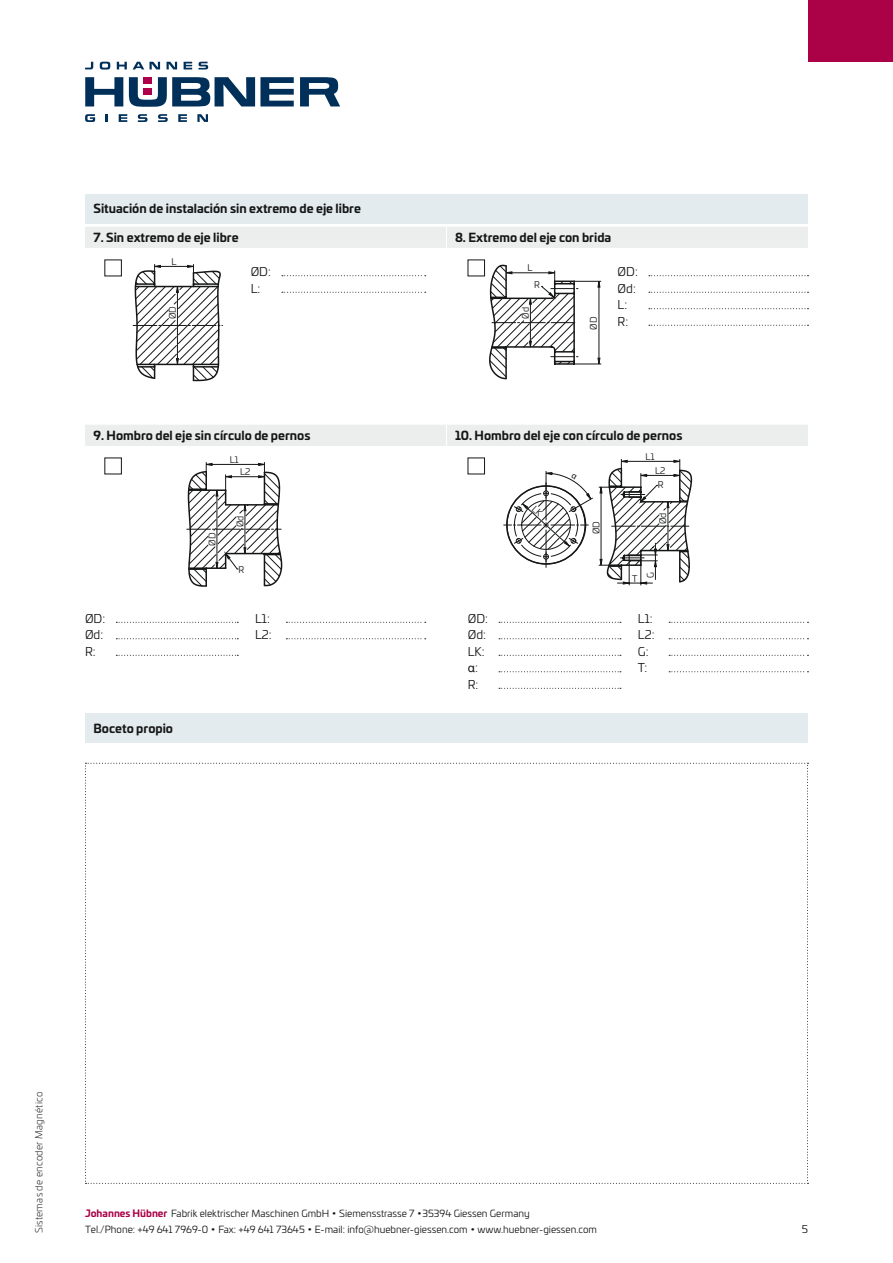
<style>
.page{position:relative;width:893px;height:1263px;background:#fff}
.page>*{position:absolute;margin:0;border:0;box-sizing:border-box;transform-origin:0 0}
.t1{font:700 12px "Univia Pro";color:#151616}
.t2{font:12px/16.5px "Univia Pro";color:#151616}
.t3{font:12px "Helvetica";color:#151616}
.t4{font:10.5px "Univia Pro";color:#151616}
.t5{font:9.75px "Univia Pro";color:#151616}
.t6{font:300 9.75px "Univia Pro";letter-spacing:.025em;color:#151616}
.t7{font:9px "Univia Pro";color:#151616}
.s1{font-family:"Univia Pro"}
.s2{font-weight:700;color:#aa0147}
</style>
<div class="page">
<svg style="left:85px;top:77px;width:38px;height:29px"></svg>
<svg style="left:300px;top:77px;width:40px;height:29px"></svg>
<svg style="left:129px;top:77px;width:165px;height:30px"></svg>
<svg style="left:100px;top:62px;width:10px;height:8px"></svg>
<svg style="left:117px;top:62px;width:10px;height:7px"></svg>
<svg style="left:133px;top:62px;width:27px;height:7px"></svg>
<svg style="left:167px;top:62px;width:10px;height:7px"></svg>
<svg style="left:184px;top:62px;width:8px;height:7px"></svg>
<svg style="left:199px;top:62px;width:9px;height:8px"></svg>
<svg style="left:85px;top:62px;width:8px;height:7px"></svg>
<div style="left:143px;top:77px;width:9px;height:7px;background:#ae004a"></div>
<div style="left:143px;top:88px;width:9px;height:7px;background:#ae004a"></div>
<svg style="left:158px;top:114px;width:10px;height:8px"></svg>
<svg style="left:138px;top:114px;width:9px;height:8px"></svg>
<svg style="left:119px;top:114px;width:8px;height:8px"></svg>
<svg style="left:178px;top:114px;width:9px;height:8px"></svg>
<svg style="left:197px;top:114px;width:11px;height:8px"></svg>
<svg style="left:106px;top:114px;width:2px;height:8px"></svg>
<svg style="left:85px;top:114px;width:10px;height:8px"></svg>
<div style="left:808px;top:0;width:85px;height:62px;background:#aa0147"></div>
<div style="left:85px;top:194px;width:723px;height:29px;background:#e4ebef"></div>
<div style="left:85px;top:227px;width:723px;height:21px;background:#eceded"></div>
<div style="left:85px;top:425px;width:723px;height:21px;background:#eceded"></div>
<div style="left:468px;top:260px;width:17px;height:16px;border:1px solid #151616"></div>
<div style="left:468px;top:458px;width:17px;height:16px;border:1px solid #151616"></div>
<svg style="left:282px;top:275px;width:144px;height:1px"></svg>
<svg style="left:116px;top:622px;width:122px;height:1px"></svg>
<svg style="left:499px;top:622px;width:122px;height:1px"></svg>
<svg style="left:669px;top:622px;width:139px;height:1px"></svg>
<svg style="left:286px;top:622px;width:140px;height:1px"></svg>
<svg style="left:116px;top:655px;width:122px;height:1px"></svg>
<svg style="left:499px;top:655px;width:122px;height:1px"></svg>
<svg style="left:669px;top:655px;width:139px;height:1px"></svg>
<svg style="left:499px;top:671px;width:122px;height:1px"></svg>
<svg style="left:669px;top:671px;width:139px;height:1px"></svg>
<svg style="left:649px;top:275px;width:159px;height:1px"></svg>
<svg style="left:282px;top:292px;width:144px;height:1px"></svg>
<svg style="left:116px;top:638px;width:122px;height:1px"></svg>
<svg style="left:499px;top:638px;width:122px;height:1px"></svg>
<svg style="left:669px;top:638px;width:139px;height:1px"></svg>
<svg style="left:286px;top:638px;width:140px;height:1px"></svg>
<svg style="left:649px;top:292px;width:159px;height:1px"></svg>
<svg style="left:649px;top:308px;width:159px;height:1px"></svg>
<svg style="left:649px;top:325px;width:159px;height:1px"></svg>
<svg style="left:499px;top:688px;width:122px;height:1px"></svg>
<svg style="left:85px;top:763px;width:723px;height:421px"></svg>
<div style="left:85px;top:713px;width:723px;height:30px;background:#e4ebef"></div>
<svg style="left:187px;top:462px;width:96px;height:125px"></svg>
<svg style="left:504px;top:459px;width:189px;height:126px"></svg>
<svg style="left:133px;top:264px;width:90px;height:118px"></svg>
<svg style="left:489px;top:264px;width:112px;height:116px"></svg>
<p class="t1" style="left:94px;top:199px;width:269px">Situación de instalación sin extremo de eje libre</p>
<p class="t1" style="left:94px;top:228px;width:147px">7. Sin extremo de eje libre</p>
<p class="t1" style="left:455px;top:228px;width:158px">8. Extremo del eje con brida</p>
<p class="t2" style="left:251px;top:263px;width:22px">ØD:</p>
<p class="t2" style="left:251px;top:279px;width:11px">L:</p>
<p class="t7" style="left:519px;top:319px;width:13px;rotate:-90deg">Ød</p>
<p class="t2" style="left:618px;top:263px;width:22px">ØD:</p>
<p class="t2" style="left:618px;top:279px;width:20px">Ød:<br>L:<br>R:</p>
<p class="t1" style="left:94px;top:426px;width:218px">9. Hombro del eje sin círculo de pernos</p>
<p class="t1" style="left:455px;top:426px;width:229px">10. Hombro del eje con círculo de pernos</p>
<p class="t7" style="left:233px;top:527px;width:13px;rotate:-90deg">Ød</p>
<p class="t7" style="left:656px;top:524px;width:13px;rotate:-90deg">Ød</p>
<p class="t2" style="left:85px;top:609px;width:22px">ØD:</p>
<p class="t2" style="left:255px;top:609px;width:16px">L1:</p>
<p class="t2" style="left:468px;top:609px;width:22px">ØD:</p>
<p class="t2" style="left:638px;top:609px;width:16px">L1:</p>
<p class="t2" style="left:85px;top:642px;width:12px">R:</p>
<p class="t2" style="left:468px;top:642px;width:18px">LK:</p>
<p class="t2" style="left:638px;top:642px;width:12px">G:</p>
<p class="t3" style="left:468px;top:659px;width:12px">α<span class="s1">:</span></p>
<p class="t2" style="left:638px;top:659px;width:11px">T:</p>
<p class="t2" style="left:85px;top:626px;width:20px">Ød:</p>
<p class="t2" style="left:255px;top:626px;width:18px">L2:</p>
<p class="t2" style="left:468px;top:626px;width:20px">Ød:</p>
<p class="t2" style="left:638px;top:626px;width:18px">L2:</p>
<p class="t1" style="left:94px;top:719px;width:81px">Boceto propio</p>
<p class="t2" style="left:468px;top:675px;width:12px">R:</p>
<p class="t6" style="left:32px;top:1233px;width:143px;rotate:-90deg">Sistemas de encoder Magnético</p>
<p class="t5" style="left:85px;top:1206px;width:446px"><span class="s2">Johannes Hübner</span> Fabrik elektrischer Maschinen GmbH • Siemensstrasse 7 •35394 Giessen Germany</p>
<p class="t5" style="left:85px;top:1222px;width:513px">Tel./Phone: +49 641 7969-0 • Fax: +49 641 73645 • E-mail: info@huebner-giessen.com • www.huebner-giessen.com</p>
<p class="t4" style="left:802px;top:1222px;width:8px">5</p>
</div>
